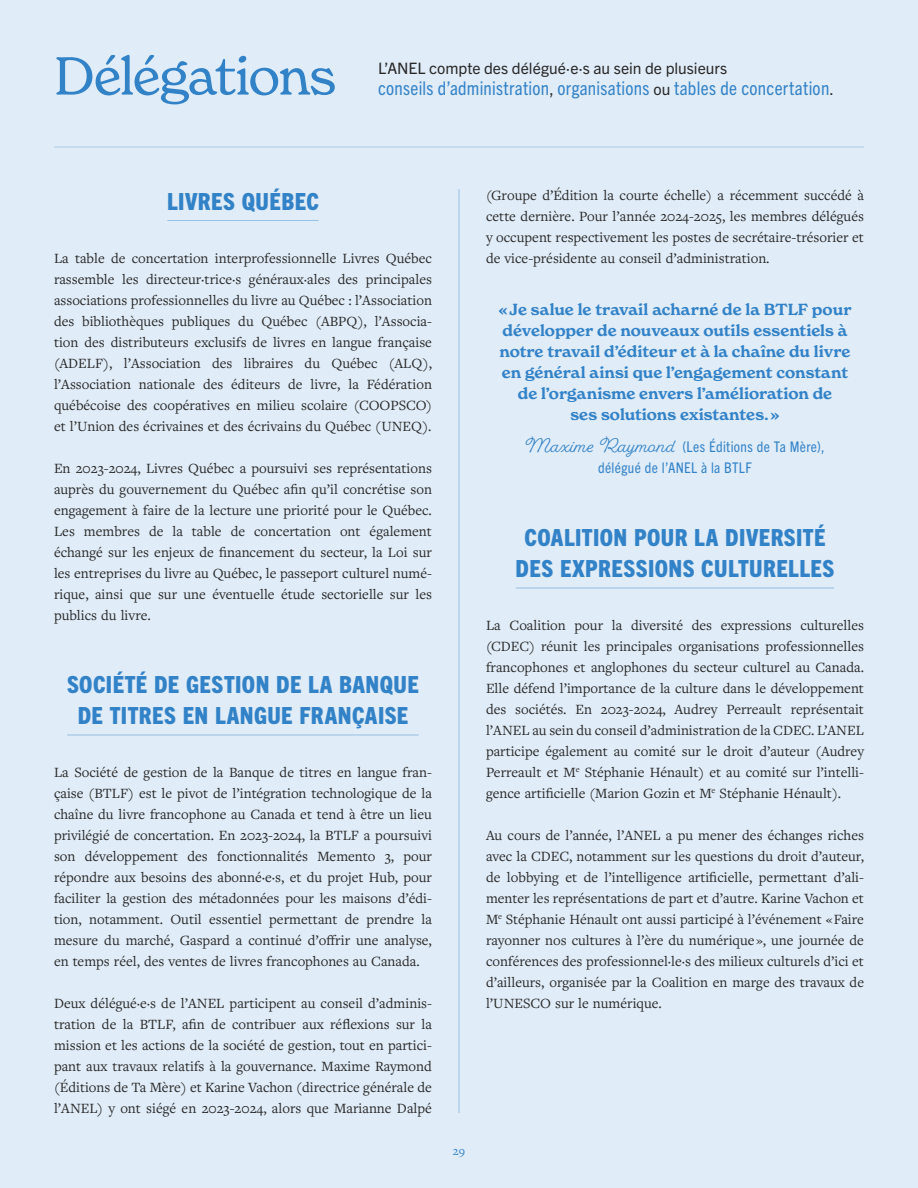
<style>
.page{position:relative;width:918px;height:1188px;background:#e0ecf7}
.page>*{position:absolute;margin:0;border:0;box-sizing:border-box;transform-origin:0 0}
.t1{font:52.5px "New Spirit";letter-spacing:-.025em;color:#3282c8}
.t2{font:800 condensed 23.7px/31.5px "Trade Gothic Next LT Pro";letter-spacing:.02em;color:#3282c8;text-align:center}
.t3{font:condensed 18.9px "Trade Gothic Next LT Pro";letter-spacing:.015em;color:#3282c8}
.t4{font:600 15.75px/21px "New Spirit";letter-spacing:-.005em;color:#3282c8;text-align:center}
.t5{font:15.75px "Trade Gothic Next LT Pro";color:#282828}
.t6{font:14.7px/21px "Freight Text Pro";color:#282828;text-align:justify}
.t7{font:condensed 14.7px/21px "Trade Gothic Next LT Pro";letter-spacing:.025em;color:#3282c8;text-align:center}
.t8{font:12.6px "Freight Text Pro";color:#3282c8}
.s1{font-stretch:normal;font-size:15.75px;color:#282828}
.s2{font-family:"Fairwater Script";font-stretch:normal;font-size:17.85px}
</style>
<div class="page">
<hr style="left:167px;top:220px;width:152px;height:1px;background:#98c1e3">
<hr style="left:67px;top:735px;width:352px;height:1px;background:#98c1e3">
<hr style="left:516px;top:588px;width:318px;height:1px;background:#98c1e3">
<hr style="left:459px;top:189px;width:1px;height:924px;background:#98c1e3">
<hr style="left:54px;top:147px;width:810px;height:1px;background:#adcde9">
<h1 class="t1" style="left:54px;top:43px;width:284px">Délégations</h1>
<p class="t5" style="left:378px;top:57px;width:351px">L’ANEL compte des délégué·e·s au sein de plusieurs</p>
<p class="t3" style="left:378px;top:75px;width:458px">conseils d’administration<span class="s1">,</span> organisations <span class="s1">ou</span> tables de concertation<span class="s1">.</span></p>
<h2 class="t2" style="left:167px;top:184px;width:153px">LIVRES QUÉBEC</h2>
<p class="t6" style="left:54px;top:247px;width:380px">La table de concertation interprofessionnelle Livres Québec rassemble les directeur·trice·s généraux·ales des principales associations professionnelles du livre au Québec : l’Association des bibliothèques publiques du Québec (ABPQ), l’Associa‑ tion des distributeurs exclusifs de livres en langue française (ADELF), l’Association des libraires du Québec (ALQ), l’Association nationale des éditeurs de livre, la Fédération québécoise des coopératives en milieu scolaire (COOPSCO) et l’Union des écrivaines et des écrivains du Québec (UNEQ).</p>
<p class="t6" style="left:54px;top:457px;width:380px">En 2023‑2024, Livres Québec a poursuivi ses représentations auprès du gouvernement du Québec afin qu’il concrétise son engagement à faire de la lecture une priorité pour le Québec.<br>Les membres de la table de concertation ont également échangé sur les enjeux de financement du secteur, la Loi sur les entreprises du livre au Québec, le passeport culturel numé‑ rique, ainsi que sur une éventuelle étude sectorielle sur les publics du livre.</p>
<h2 class="t2" style="left:67px;top:667px;width:353px">SOCIÉTÉ DE GESTION DE LA BANQUE<br>DE TITRES EN LANGUE FRANÇAISE</h2>
<p class="t6" style="left:54px;top:761px;width:380px">La Société de gestion de la Banque de titres en langue fran‑ çaise (BTLF) est le pivot de l’intégration technologique de la chaîne du livre francophone au Canada et tend à être un lieu privilégié de concertation. En 2023‑2024, la BTLF a poursuivi son développement des fonctionnalités Memento 3, pour répondre aux besoins des abonné·e·s, et du projet Hub, pour faciliter la gestion des métadonnées pour les maisons d’édi‑ tion, notamment. Outil essentiel permettant de prendre la mesure du marché, Gaspard a continué d’offrir une analyse, en temps réel, des ventes de livres francophones au Canada.</p>
<p class="t6" style="left:54px;top:992px;width:380px">Deux délégué·e·s de l’ANEL participent au conseil d’adminis‑ tration de la BTLF, afin de contribuer aux réflexions sur la mission et les actions de la société de gestion, tout en partici‑ pant aux travaux relatifs à la gouvernance. Maxime Raymond (Éditions de Ta Mère) et Karine Vachon (directrice générale de l’ANEL) y ont siégé en 2023‑2024, alors que Marianne Dalpé</p>
<p class="t6" style="left:486px;top:184px;width:380px">(Groupe d’Édition la courte échelle) a récemment succédé à cette dernière. Pour l’année 2024‑2025, les membres délégués y occupent respectivement les postes de secrétaire‑trésorier et de vice‑présidente au conseil d’administration.</p>
<p class="t4" style="left:498px;top:299px;width:355px">«Je salue le travail acharné de la BTLF pour développer de nouveaux outils essentiels à notre travail d’éditeur et à la chaîne du livre en général ainsi que l’engagement constant de l’organisme envers l’amélioration de<br>ses solutions existantes.»</p>
<p class="t7" style="left:526px;top:435px;width:300px"><span class="s2">Maxime Raymond</span> (Les Éditions de Ta Mère), délégué de l’ANEL à la BTLF</p>
<h2 class="t2" style="left:516px;top:520px;width:320px">COALITION POUR LA DIVERSITÉ<br>DES EXPRESSIONS CULTURELLES</h2>
<p class="t6" style="left:486px;top:614px;width:380px">La Coalition pour la diversité des expressions culturelles (CDEC) réunit les principales organisations professionnelles francophones et anglophones du secteur culturel au Canada.<br>Elle défend l’importance de la culture dans le développement des sociétés. En 2023‑2024, Audrey Perreault représentait l’ANEL au sein du conseil d’administration de la CDEC. L’ANEL participe également au comité sur le droit d’auteur (Audrey Perreault et M<sup>e</sup> Stéphanie Hénault) et au comité sur l’intelli‑ gence artificielle (Marion Gozin et M<sup>e</sup> Stéphanie Hénault).</p>
<p class="t6" style="left:486px;top:824px;width:380px">Au cours de l’année, l’ANEL a pu mener des échanges riches avec la CDEC, notamment sur les questions du droit d’auteur, de lobbying et de l’intelligence artificielle, permettant d’ali‑ menter les représentations de part et d’autre. Karine Vachon et M<sup>e</sup> Stéphanie Hénault ont aussi participé à l’événement « Faire rayonner nos cultures à l’ère du numérique », une journée de conférences des professionnel·le·s des milieux culturels d’ici et d’ailleurs, organisée par la Coalition en marge des travaux de l’UNESCO sur le numérique.</p>
<p class="t8" style="left:453px;top:1143px;width:14px">29</p>
</div>
